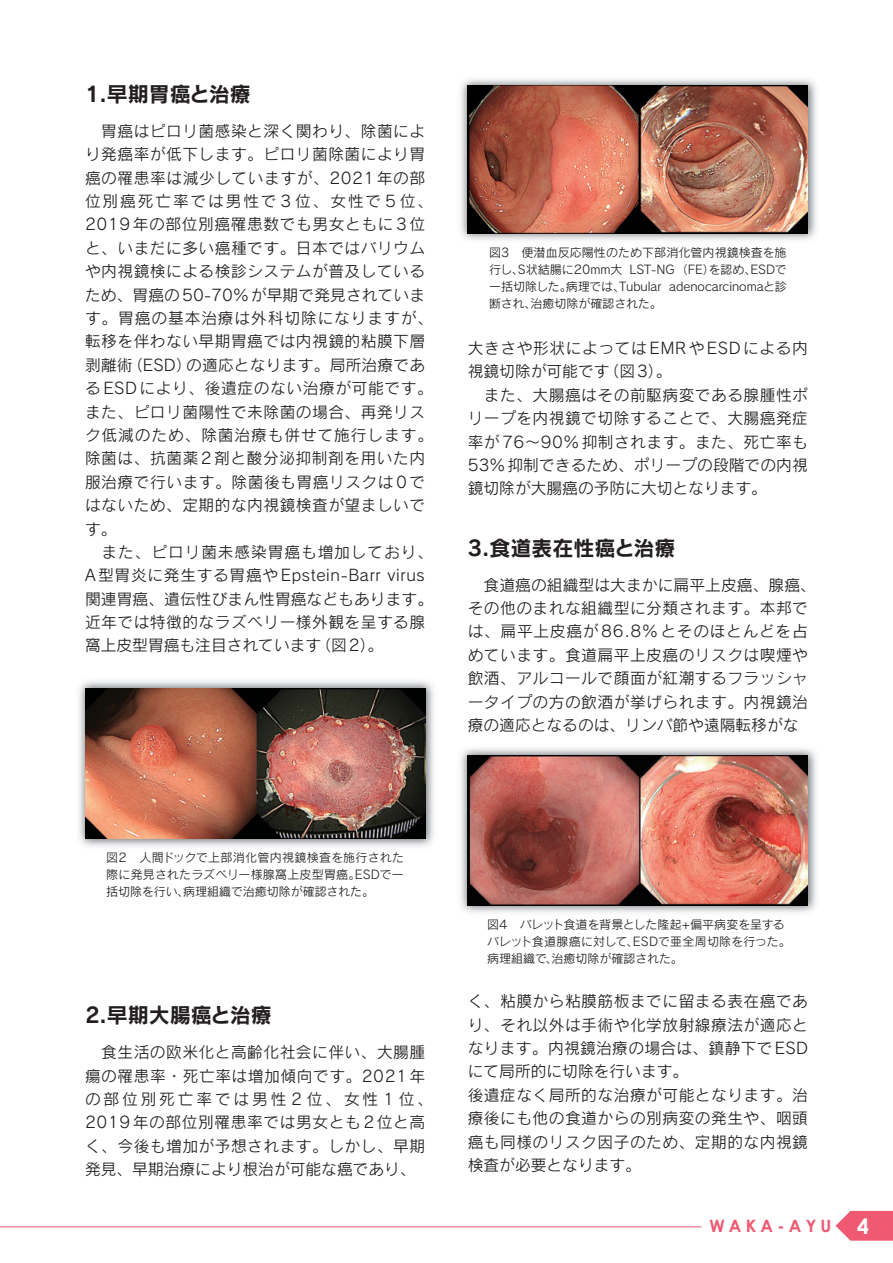
<style>
.page{position:relative;width:893px;height:1263px;background:#fff}
.page>*{position:absolute;margin:0;border:0;box-sizing:border-box;transform-origin:0 0}
.t1{font:700 21.3px "Century Gothic";color:#fff}
.t2{font:21px "Rodin Pro B";color:#231f20}
.t3{font:700 16.95px "Century Gothic";letter-spacing:.25em;color:#f05972}
.t4{font:15.75px/23.4px "Rodin Pro M";letter-spacing:.03em;color:#231f20}
.t5{font:15.75px "Rodin Pro M";letter-spacing:.055em;color:#231f20}
.t6{font:15.75px "Rodin Pro M";letter-spacing:.005em;color:#231f20}
.t7{font:15.75px "Rodin Pro M";letter-spacing:.115em;color:#231f20}
.t8{font:15.75px "Rodin Pro M";color:#231f20}
.t9{font:12px/17px "Rodin Pro M";color:#231f20}
.t10{font:12px/17px "Rodin Pro M";letter-spacing:.025em;color:#231f20;text-align:right}
</style>
<div class="page">
<svg style="left:836px;top:1211px;width:57px;height:30px;background:#f16e84"></svg>
<hr style="left:0;top:1226px;width:702px;height:1px;background:#f05972">
<img style="left:460px;top:748px;width:357px;height:165px">
<img style="left:468px;top:755px;width:340px;height:150px">
<img style="left:460px;top:79px;width:357px;height:161px">
<img style="left:468px;top:85px;width:340px;height:149px">
<img style="left:79px;top:681px;width:355px;height:166px">
<img style="left:85px;top:688px;width:340px;height:151px">
<h2 class="t2" style="left:85px;top:80px;width:167px">1.早期胃癌と治療</h2>
<p class="t4" style="left:85px;top:119px;width:342px">　胃癌はピロリ菌感染と深く関わり、除菌によ</p>
<p class="t4" style="left:85px;top:142px;width:342px">り発癌率が低下します。ピロリ菌除菌により胃</p>
<p class="t4" style="left:85px;top:165px;width:342px">癌の罹患率は減少していますが、2021年の部</p>
<p class="t7" style="left:85px;top:191px;width:350px">位別癌死亡率では男性で3位、女性で5位、</p>
<p class="t4" style="left:85px;top:212px;width:342px">2019年の部位別癌罹患数でも男女ともに3位</p>
<p class="t4" style="left:85px;top:236px;width:342px">と、いまだに多い癌種です。日本ではバリウム</p>
<p class="t4" style="left:85px;top:259px;width:342px">や内視鏡検による検診システムが普及している</p>
<p class="t6" style="left:85px;top:284px;width:342px">ため、胃癌の50-70%が早期で発見されていま</p>
<p class="t5" style="left:85px;top:308px;width:350px">す。胃癌の基本治療は外科切除になりますが、</p>
<p class="t4" style="left:85px;top:329px;width:342px">転移を伴わない早期胃癌では内視鏡的粘膜下層</p>
<p class="t4" style="left:186px;top:353px;width:241px">の適応となります。局所治療であ</p>
<p class="t4" style="left:127px;top:353px;width:66px">（ESD）</p>
<p class="t4" style="left:85px;top:353px;width:49px">剥離術</p>
<p class="t4" style="left:85px;top:376px;width:349px">るESDにより、後遺症のない治療が可能です。</p>
<p class="t4" style="left:85px;top:399px;width:342px">また、ピロリ菌陽性で未除菌の場合、再発リス</p>
<p class="t5" style="left:85px;top:425px;width:350px">ク低減のため、除菌治療も併せて施行します。</p>
<p class="t4" style="left:85px;top:446px;width:342px">除菌は、抗菌薬2剤と酸分泌抑制剤を用いた内</p>
<p class="t4" style="left:85px;top:470px;width:342px">服治療で行います。除菌後も胃癌リスクは0で</p>
<p class="t4" style="left:85px;top:493px;width:342px">はないため、定期的な内視鏡検査が望ましいで</p>
<p class="t4" style="left:85px;top:516px;width:33px">す。</p>
<p class="t5" style="left:85px;top:542px;width:350px">　また、ピロリ菌未感染胃癌も増加しており、</p>
<p class="t4" style="left:85px;top:563px;width:341px">A型胃炎に発生する胃癌やEpstein-Barr virus</p>
<p class="t6" style="left:85px;top:588px;width:350px">関連胃癌、遺伝性びまん性胃癌などもあります。</p>
<p class="t4" style="left:85px;top:610px;width:342px">近年では特徴的なラズベリー様外観を呈する腺</p>
<p class="t4" style="left:315px;top:633px;width:69px">（図 2 。(</p>
<p class="t8" style="left:85px;top:635px;width:238px">窩上皮型胃癌も注目されています</p>
<p class="t9" style="left:489px;top:244px;width:299px;text-align:right">図3　便潜血反応陽性のため下部消化管内視鏡検査を施<br>ESDで</p>
<p class="t9" style="left:629px;top:261px;width:87px">LST-NG（FE）</p>
<p class="t9" style="left:489px;top:261px;width:36px">行し、</p>
<p class="t9" style="left:518px;top:261px;width:106px">S状結腸に20mm大</p>
<p class="t9" style="left:709px;top:261px;width:49px">を認め、</p>
<p class="t9" style="left:530px;top:278px;width:133px;text-indent:-42px">一括切除した。<br>治癒切除が確認された。</p>
<p class="t9" style="left:566px;top:278px;width:61px">病理では、</p>
<p class="t9" style="left:619px;top:278px;width:44px">Tubular</p>
<p class="t9" style="left:489px;top:295px;width:49px">断され、</p>
<p class="t9" style="left:669px;top:278px;width:119px">adenocarcinomaと診</p>
<p class="t4" style="left:468px;top:336px;width:342px;text-align:center">大きさや形状によってはEMRやESDによる内（図 3 。(</p>
<p class="t4" style="left:468px;top:359px;width:342px">視鏡切除が可能です<br>　また、大腸癌はその前駆病変である腺腫性ポリープを内視鏡で切除することで、大腸癌発症率が76～90%抑制されます。また、死亡率も<br>53%抑制できるため、ポリープの段階での内視鏡切除が大腸癌の予防に大切となります。</p>
<h2 class="t2" style="left:468px;top:534px;width:209px">3.食道表在性癌と治療</h2>
<p class="t4" style="left:468px;top:572px;width:350px">　食道癌の組織型は大まかに扁平上皮癌、腺癌、その他のまれな組織型に分類されます。本邦では、扁平上皮癌が86.8%とそのほとんどを占めています。食道扁平上皮癌のリスクは喫煙や飲酒、アルコールで顔面が紅潮するフラッシャータイプの方の飲酒が挙げられます。内視鏡治療の適応となるのは、リンパ節や遠隔転移がな</p>
<p class="t10" style="left:106px;top:849px;width:299px">図2　人間ドックで上部消化管内視鏡検査を施行された<br>ESDで一</p>
<p class="t9" style="left:183px;top:866px;width:192px;text-indent:-77px">際に発見されたラズベリー様腺窩上皮型胃癌。病理組織で治癒切除が確認された。</p>
<p class="t9" style="left:106px;top:883px;width:84px">括切除を行い、</p>
<h2 class="t2" style="left:85px;top:1001px;width:188px">2.早期大腸癌と治療</h2>
<p class="t4" style="left:85px;top:1040px;width:350px">　食生活の欧米化と高齢化社会に伴い、大腸腫瘍の罹患率・死亡率は増加傾向です。2021年の部位別死亡率では男性2位、女性1位、<br>2019年の部位別罹患率では男女とも2位と高く、今後も増加が予想されます。しかし、早期発見、早期治療により根治が可能な癌であり、</p>
<p class="t9" style="left:487px;top:916px;width:305px">図4　バレット食道を背景とした隆起+偏平病変を呈するバレット食道腺癌に対して ESDで亜全周切除を行った。</p>
<p class="t9" style="left:487px;top:933px;width:197px;text-indent:139px">、<br>病理組織で治癒切除が確認された。</p>
<p class="t9" style="left:546px;top:950px;width:13px">、</p>
<p class="t4" style="left:468px;top:989px;width:342px">く、粘膜から粘膜筋板までに留まる表在癌であり、それ以外は手術や化学放射線療法が適応となります。内視鏡治療の場合は、鎮静下でESDにて局所的に切除を行います。<br>後遺症なく局所的な治療が可能となります。治療後にも他の食道からの別病変の発生や、咽頭癌も同様のリスク因子のため、定期的な内視鏡検査が必要となります。</p>
<p class="t3" style="left:709px;top:1215px;width:123px">WAKA-AYU</p>
<h1 class="t1" style="left:857px;top:1212px;width:13px">4</h1>
</div>
